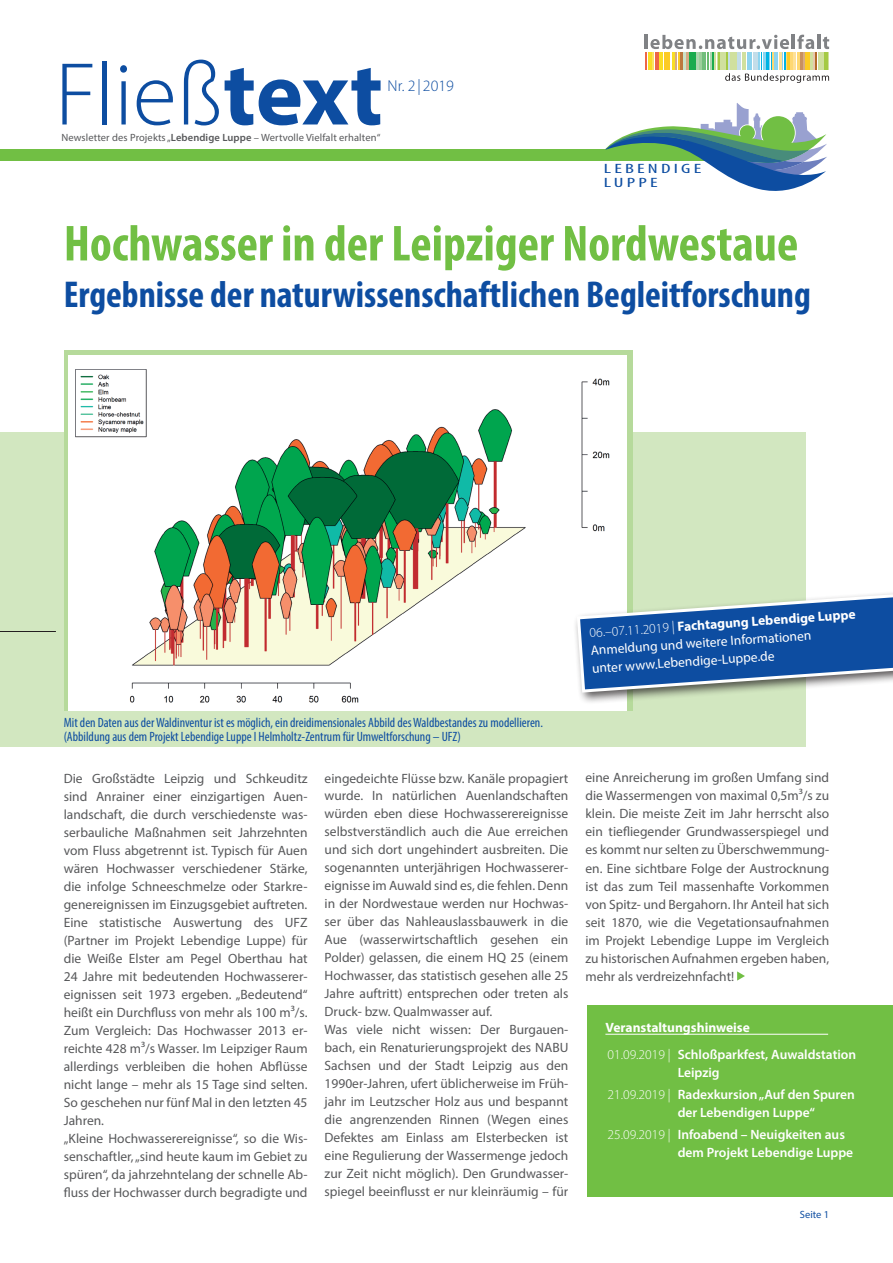
<style>
.page{position:relative;width:893px;height:1263px;background:#fff}
.page>*{position:absolute;margin:0;border:0;box-sizing:border-box;transform-origin:0 0}
.t1{font:300 90px "Myriad Pro";color:#0d4da1}
.t2{font:700 condensed 51px "Myriad Pro";color:#71bf44}
.t3{font:700 condensed 37.5px "Myriad Pro";color:#0d4da1}
.t4{font:300 15.9px "Myriad Pro";color:#0d4da1}
.t5{font:13.5px/18px "Myriad Pro";color:#57585a}
.t6{font:600 13.5px/22.2px "Myriad Pro";color:#fff}
.t7{font:condensed 13.5px/13.5px "Myriad Pro";color:#0d4da1}
.t8{font:13.5px/17.9px "Myriad Pro";color:#fff}
.t9{font:condensed 13.5px/14.2px "Myriad Pro";letter-spacing:.15em;color:#0d4da1;scale:1.57 1}
.t10{font:10.5px "Myriad Pro";letter-spacing:.01em;color:#57585a}
.t11{font:10.5px "Myriad Pro";color:#0d4da1}
.s1{font-weight:700}
.s2{font-weight:600}
.s3{font-weight:300}
</style>
<div class="page">
<div style="left:0;top:149px;width:763px;height:12px;background:#71bf44"></div>
<svg style="left:605px;top:103px;width:222px;height:88px"></svg>
<div style="left:0;top:432px;width:805px;height:315px;background:#d2e7c0"></div>
<svg style="left:64px;top:351px;width:568px;height:360px;fill:#b6da9b"></svg>
<img style="left:69px;top:356px;width:558px;height:355px">
<svg style="left:737px;top:971px;width:8px;height:10px"></svg>
<svg style="left:645px;top:35px;width:184px;height:48px"></svg>
<hr style="left:0;top:631px;width:56px;height:1px;background:#231f20">
<div style="left:588px;top:1005px;width:305px;height:192px;background:#71bf44"></div>
<hr style="left:605px;top:1034px;width:223px;height:1px;background:#fff">
<div style="left:573px;top:588px;width:320px;height:117px;background:#231f20;opacity:.75"></div>
<svg style="left:575px;top:590px;width:318px;height:104px"></svg>
<h1 class="t1" style="left:55px;top:40px;width:329px">Fließ<span class="s1">text</span></h1>
<p class="t10" style="left:61px;top:131px;width:320px">Newsletter des Projekts „<span class="s2">Lebendige Luppe</span> – Wertvolle Vielfalt erhalten“</p>
<p class="t4" style="left:387px;top:76px;width:68px">Nr. 2 | 2019</p>
<p class="t9" style="left:604px;top:161px;width:63px">LEBENDIGE<br>LUPPE</p>
<h2 class="t2" style="left:64px;top:212px;width:736px">Hochwasser in der Leipziger Nordwestaue</h2>
<h3 class="t3" style="left:64px;top:271px;width:749px">Ergebnisse der naturwissenschaftlichen Begleitforschung</h3>
<p class="t8" style="left:589px;top:624px;width:268px;rotate:-4deg"><span class="s3">06.–07.11.2019 |</span> <span class="s1">Fachtagung Lebendige Luppe<br></span>Anmeldung und weitere Informationen<br>unter www.Lebendige-Luppe.de</p>
<p class="t7" style="left:64px;top:716px;width:481px">Mit den Daten aus der Waldinventur ist es möglich, ein dreidimensionales Abbild des Waldbestandes zu modellieren. (Abbildung aus dem Projekt Lebendige Luppe I Helmholtz-Zentrum für Umweltforschung – UFZ)</p>
<p class="t5" style="left:64px;top:769px;width:245px">Die Großstädte Leipzig und Schkeuditz sind Anrainer einer einzigartigen Auen&shy;landschaft, die durch verschiedenste was&shy;serbauliche Maßnahmen seit Jahrzehnten vom Fluss abgetrennt ist. Typisch für Auen wären Hochwasser verschiedener Stärke, die infolge Schneeschmelze oder Starkre&shy;genereignissen im Einzugsgebiet auftreten.<br>Eine statistische Auswertung des UFZ (Partner im Projekt Lebendige Luppe) für die Weiße Elster am Pegel Oberthau hat 24 Jahre mit bedeutenden Hochwasserer&shy;eignissen seit 1973 ergeben. „Bedeutend“ heißt ein Durchfluss von mehr als 100 m³/s.<br>Zum Vergleich: Das Hochwasser 2013 er&shy;reichte 428 m³/s Wasser. Im Leipziger Raum allerdings verbleiben die hohen Abflüsse nicht lange – mehr als 15 Tage sind selten.<br>So geschehen nur fünf Mal in den letzten 45<br>Jahren.<br>„Kleine Hochwasserereignisse“, so die Wis&shy;senschaftler, „sind heute kaum im Gebiet zu spüren“, da jahrzehntelang der schnelle Ab&shy;fluss der Hochwasser durch begradigte und</p>
<p class="t5" style="left:325px;top:769px;width:245px">eingedeichte Flüsse bzw. Kanäle propagiert wurde. In natürlichen Auenlandschaften würden eben diese Hochwasserereignisse selbstverständlich auch die Aue erreichen und sich dort ungehindert ausbreiten. Die sogenannten unterjährigen Hochwasserer&shy;eignisse im Auwald sind es, die fehlen. Denn in der Nordwestaue werden nur Hochwas&shy;ser über das Nahleauslassbauwerk in die Aue (wasserwirtschaftlich gesehen ein Polder) gelassen, die einem HQ 25 (einem Hochwasser, das statistisch gesehen alle 25<br>Jahre auftritt) entsprechen oder treten als Druck- bzw. Qualmwasser auf.<br>Was viele nicht wissen: Der Burgauen&shy;bach, ein Renaturierungsprojekt des NABU Sachsen und der Stadt Leipzig aus den 1990er-Jahren, ufert üblicherweise im Früh&shy;jahr im Leutzscher Holz aus und bespannt die angrenzenden Rinnen (Wegen eines Defektes am Einlass am Elsterbecken ist eine Regulierung der Wassermenge jedoch zur Zeit nicht möglich). Den Grundwasser&shy;spiegel beeinflusst er nur kleinräumig – für</p>
<p class="t5" style="left:585px;top:769px;width:245px;text-align:justify">eine Anreicherung im großen Umfang sind die Wassermengen von maximal 0,5m³/s zu klein. Die meiste Zeit im Jahr herrscht also ein tiefliegender Grundwasserspiegel und es kommt nur selten zu Überschwemmung&shy;en. Eine sichtbare Folge der Austrocknung ist das zum Teil massenhafte Vorkommen von Spitz- und Bergahorn. Ihr Anteil hat sich seit 1870, wie die Vegetationsaufnahmen im Projekt Lebendige Luppe im Vergleich zu historischen Aufnahmen ergeben haben, mehr als verdreizehnfacht!</p>
<p class="t6" style="left:605px;top:1014px;width:252px;line-height:26.5px"><span class="s1">Veranstaltungshinweise<br></span><span class="s3">01.09.2019 |</span> Schloßparkfest, Auwaldstation</p>
<p class="t6" style="left:607px;top:1061px;width:249px;text-indent:70px">Leipzig<br><span class="s3">21.09.2019 |</span> Radexkursion „Auf den Spuren</p>
<p class="t6" style="left:607px;top:1101px;width:239px;text-indent:70px">der Lebendigen Luppe“<br><span class="s3">25.09.2019 |</span> Infoabend – Neuigkeiten aus</p>
<p class="t6" style="left:678px;top:1141px;width:177px">dem Projekt Lebendige Luppe</p>
<p class="t11" style="left:800px;top:1208px;width:31px">Seite 1</p>
</div>
